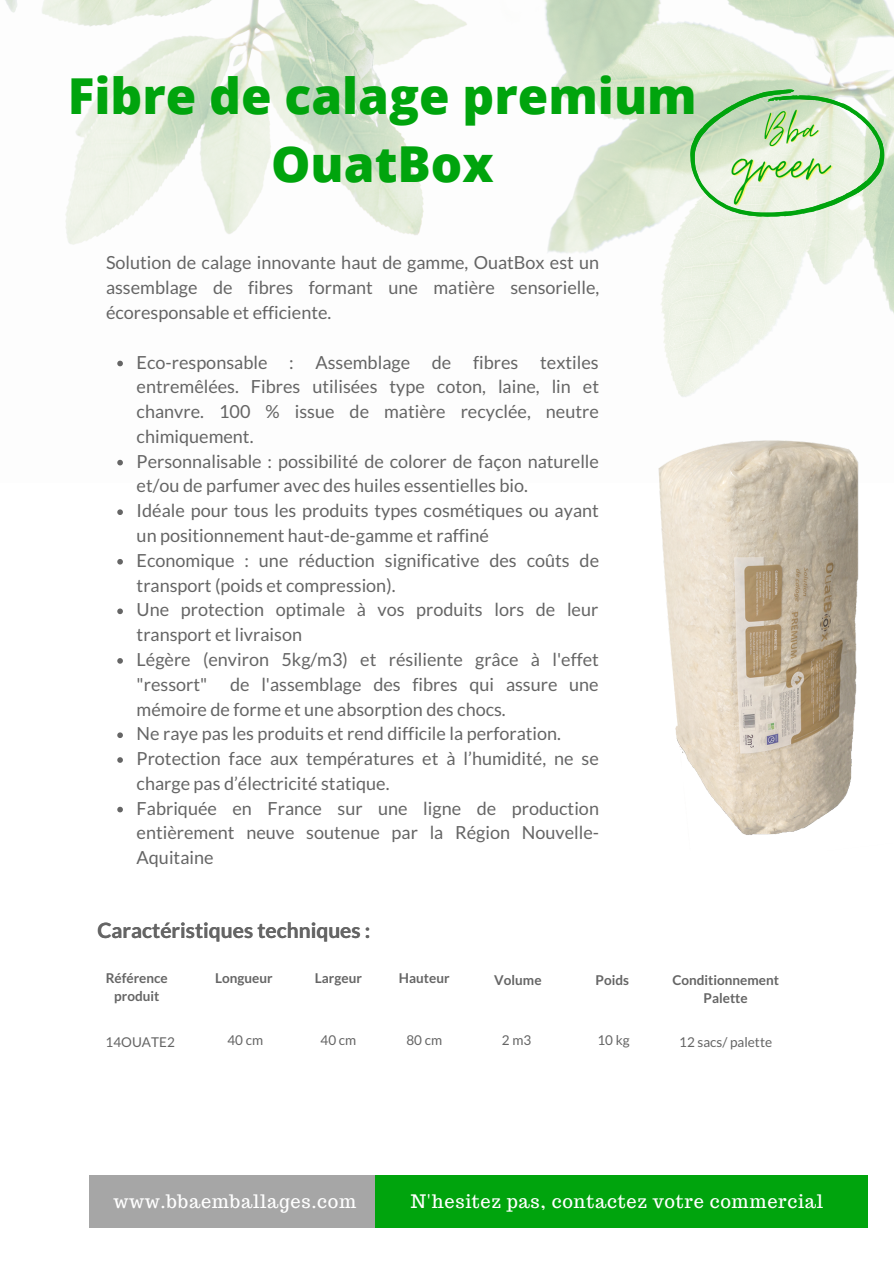
<style>
.page{position:relative;width:894px;height:1264px;background:#fff}
.page>*{position:absolute;margin:0;border:0;box-sizing:border-box;transform-origin:0 0}
.t1{font:800 49.5px/68.7px "Open Sans";color:#00a40d;text-align:center}
.t2{font:700 21px "Lato";color:#656565}
.t3{font:18.15px "Trocchi";letter-spacing:.04em;color:#fff}
.t4{font:18px/24.8px "Lato";color:#656565}
.t5{font:700 13.5px/18px "Lato";color:#656565;text-align:center}
.t6{font:13.5px "Lato";color:#656565}
</style>
<div class="page">
<div style="left:374px;top:1175px;width:493px;height:52px;background:#00a40d"></div>
<div style="left:89px;top:1175px;width:285px;height:52px;background:#a6a6a6"></div>
<img style="left:5px;top:0;width:888px;height:466px">
<svg style="left:690px;top:89px;width:194px;height:128px;background:#bbddb5"></svg>
<img style="left:647px;top:418px;width:246px;height:417px">
<img style="left:764px;top:99px;width:56px;height:22px">
<img style="left:730px;top:121px;width:103px;height:88px">
<svg style="left:117px;top:361px;width:6px;height:5px"></svg>
<svg style="left:117px;top:460px;width:6px;height:5px"></svg>
<svg style="left:117px;top:509px;width:6px;height:6px"></svg>
<svg style="left:117px;top:559px;width:6px;height:5px"></svg>
<svg style="left:117px;top:608px;width:6px;height:6px"></svg>
<svg style="left:117px;top:658px;width:6px;height:5px"></svg>
<svg style="left:117px;top:732px;width:6px;height:6px"></svg>
<svg style="left:117px;top:757px;width:6px;height:5px"></svg>
<svg style="left:117px;top:806px;width:6px;height:6px"></svg>
<p class="t1" style="left:68px;top:60px;width:630px">Fibre de calage premium<br>OuatBox</p>
<p class="t4" style="left:106px;top:250px;width:494px;text-align:justify">Solution de calage innovante haut de gamme, OuatBox est un assemblage de fibres formant une matière sensorielle, écoresponsable et efficiente.</p>
<p class="t4" style="left:137px;top:349px;width:464px;text-align:justify">Eco-responsable : Assemblage de fibres textiles entremêlées. Fibres utilisées type coton, laine, lin et chanvre. 100 % issue de matière recyclée, neutre chimiquement.</p>
<p class="t4" style="left:137px;top:448px;width:463px">Personnalisable : possibilité de colorer de façon naturelle et/ou de parfumer avec des huiles essentielles bio.</p>
<p class="t4" style="left:137px;top:498px;width:463px">Idéale pour tous les produits types cosmétiques ou ayant un positionnement haut-de-gamme et raffiné</p>
<p class="t4" style="left:137px;top:547px;width:464px">Economique : une réduction significative des coûts de transport (poids et compression).</p>
<p class="t4" style="left:137px;top:597px;width:463px">Une protection optimale à vos produits lors de leur transport et livraison</p>
<p class="t4" style="left:137px;top:646px;width:463px">Légère (environ 5kg/m3) et résiliente grâce à l'effet "ressort"</p>
<p class="t4" style="left:137px;top:671px;width:463px;text-indent:93px">de l'assemblage des fibres qui assure une mémoire de forme et une absorption des chocs.</p>
<p class="t4" style="left:137px;top:721px;width:426px">Ne raye pas les produits et rend difficile la perforation.</p>
<p class="t4" style="left:137px;top:745px;width:463px">Protection face aux températures et à l’humidité, ne se charge pas d’électricité statique.</p>
<p class="t4" style="left:137px;top:795px;width:464px;text-align:justify">Fabriquée en France sur une ligne de production entièrement neuve soutenue par la Région Nouvelle-Aquitaine</p>
<p class="t2" style="left:97px;top:917px;width:274px">Caractéristiques techniques :</p>
<p class="t5" style="left:106px;top:968px;width:64px">Référence</p>
<p class="t5" style="left:114px;top:986px;width:47px">produit</p>
<p class="t6" style="left:106px;top:1034px;width:71px">14OUATE2</p>
<p class="t5" style="left:215px;top:968px;width:59px">Longueur</p>
<p class="t5" style="left:315px;top:968px;width:48px">Largeur</p>
<p class="t5" style="left:399px;top:968px;width:52px">Hauteur</p>
<p class="t6" style="left:227px;top:1031px;width:37px">40 cm</p>
<p class="t6" style="left:320px;top:1031px;width:37px">40 cm</p>
<p class="t6" style="left:406px;top:1031px;width:37px">80 cm</p>
<p class="t5" style="left:494px;top:971px;width:49px">Volume</p>
<p class="t6" style="left:502px;top:1031px;width:31px">2m3</p>
<p class="t5" style="left:595px;top:971px;width:35px">Poids</p>
<p class="t6" style="left:597px;top:1031px;width:34px">10 kg</p>
<p class="t5" style="left:672px;top:971px;width:108px">Conditionnement<br>Palette</p>
<p class="t6" style="left:679px;top:1034px;width:94px">12 sacs/ palette</p>
<p class="t3" style="left:113px;top:1189px;width:244px">www.bbaemballages.com</p>
<p class="t3" style="left:411px;top:1189px;width:413px">N'hesitez pas, contactez votre commercial</p>
</div>
